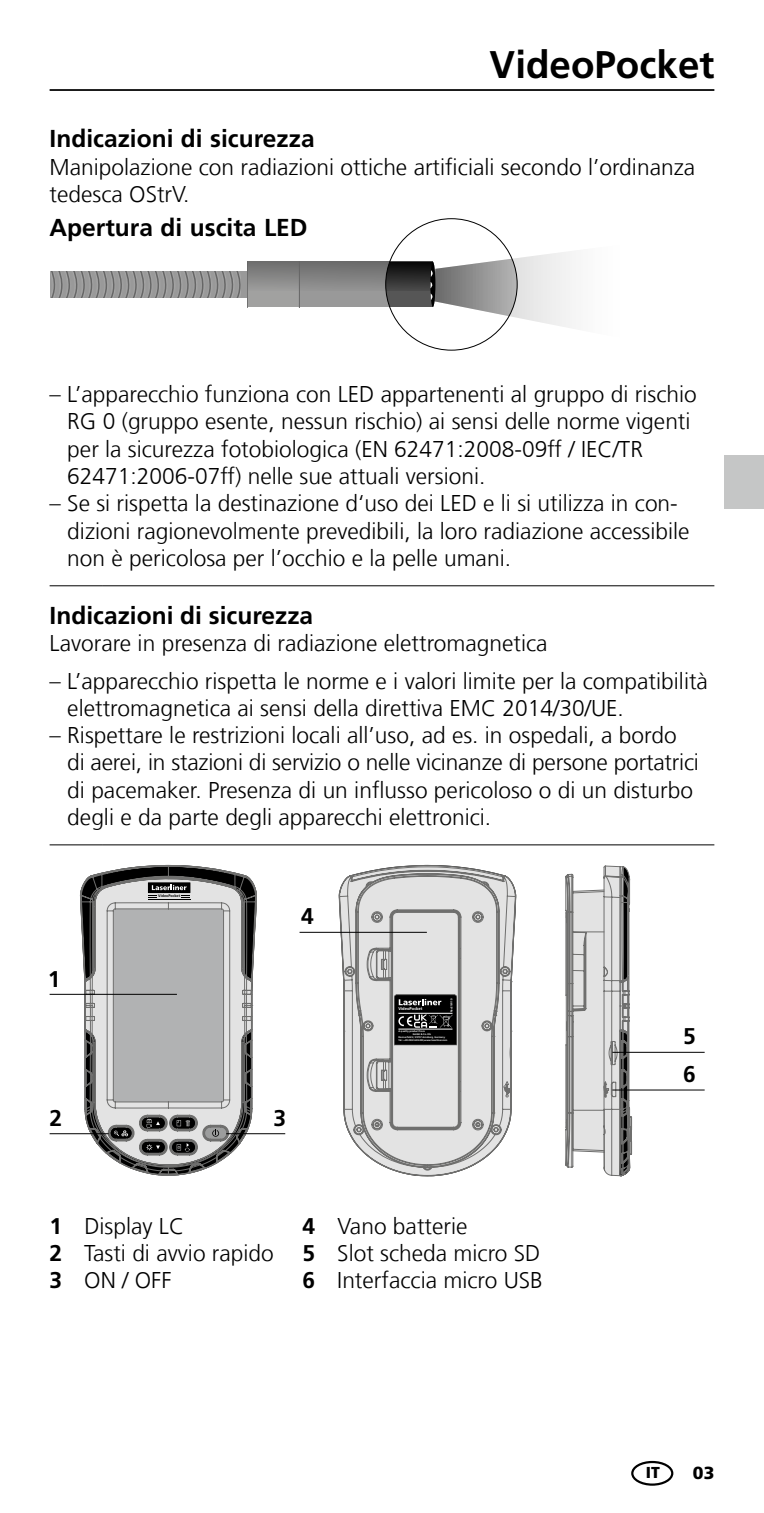
<style>
.page{position:relative;width:764px;height:1513px;background:#fff}
.page>*{position:absolute;margin:0;border:0;box-sizing:border-box;transform-origin:0 0}
.t1{font:700 38.5px "Frutiger LT Com";color:#000}
.t2{font:700 24.5px "Frutiger LT Com";color:#000}
.t3{font:300 22.75px/27.3px "Frutiger LT Com";color:#000}
.t4{font:700 22.75px "Frutiger LT Com";color:#000}
.t5{font:900 17.5px "Frutiger LT Com";color:#000}
.t6{font:900 15.75px "Frutiger LT Com";color:#000}
.t7{font:700 4.2px "Frutiger LT Com";color:#fff}
.t8{font:700 3.85px "Frutiger LT Com";color:#000}
.s1{font-weight:700}
</style>
<div class="page">
<hr style="left:50px;top:89px;width:664px;height:2px;background:#000">
<div style="left:247px;top:262px;width:186px;height:45px;background:#999"></div>
<svg style="left:50px;top:271px;width:250px;height:36px"></svg>
<svg style="left:247px;top:262px;width:139px;height:29px"></svg>
<div style="left:386px;top:262px;width:47px;height:45px;background:#565656"></div>
<svg style="left:386px;top:262px;width:44px;height:29px"></svg>
<svg style="left:430px;top:243px;width:142px;height:98px"></svg>
<div style="left:724px;top:455px;width:40px;height:54px;background:#c5c6c6"></div>
<div style="left:631px;top:1461px;width:42px;height:25px;border:2px solid #000;border-radius:50%"></div>
<svg style="left:82px;top:864px;width:175px;height:271px"></svg>
<svg style="left:84px;top:876px;width:169px;height:300px;background:#a8a8a8"></svg>
<svg style="left:359px;top:864px;width:137px;height:9px"></svg>
<svg style="left:352px;top:874px;width:151px;height:302px"></svg>
<svg style="left:339px;top:875px;width:177px;height:292px"></svg>
<svg style="left:355px;top:873px;width:145px;height:295px;background:#c3c3c3"></svg>
<hr style="left:50px;top:994px;width:127px;height:1px;background:#000">
<hr style="left:300px;top:932px;width:127px;height:1px;background:#000">
<hr style="left:50px;top:1133px;width:59px;height:1px;background:#000">
<svg style="left:565px;top:865px;width:67px;height:311px;background:#bebebe"></svg>
<hr style="left:612px;top:1052px;width:93px;height:1px;background:#000">
<hr style="left:612px;top:1089px;width:93px;height:2px;background:#000">
<hr style="left:50px;top:585px;width:53px;height:1px;background:#000">
<hr style="left:103px;top:585px;width:611px;height:1px;background:#000">
<hr style="left:50px;top:844px;width:53px;height:1px;background:#000">
<hr style="left:103px;top:844px;width:611px;height:1px;background:#000">
<hr style="left:226px;top:1133px;width:59px;height:1px;background:#000">
<h1 class="t1" style="left:489px;top:42px;width:227px">VideoPocket</h1>
<p class="t2" style="left:50px;top:124px;width:267px">Indicazioni di sicurezza</p>
<p class="t3" style="left:50px;top:153px;width:647px">Manipolazione con radiazioni ottiche artificiali secondo l’ordinanza tedesca OStrV.</p>
<p class="t2" style="left:50px;top:213px;width:259px">Apertura di uscita LED</p>
<p class="t3" style="left:67px;top:381px;width:631px;text-indent:-18px">– L’apparecchio funziona con LED appartenenti al gruppo di rischio RG 0 (gruppo esente, nessun rischio) ai sensi delle norme vigenti per la sicurezza fotobiologica (EN 62471:2008-09ff / IEC/TR 62471:2006-07ff) nelle sue attuali versioni.</p>
<p class="t3" style="left:67px;top:490px;width:624px;text-indent:-18px">– Se si rispetta la destinazione d‘uso dei LED e li si utilizza in con&shy;dizioni ragionevolmente prevedibili, la loro radiazione accessibile non è pericolosa per l’occhio e la pelle umani.</p>
<p class="t2" style="left:50px;top:601px;width:265px">Indicazioni di sicurezza</p>
<p class="t3" style="left:50px;top:630px;width:499px">Lavorare in presenza di radiazione elettromagnetica</p>
<p class="t3" style="left:67px;top:667px;width:642px;text-indent:-18px">– L’apparecchio rispetta le norme e i valori limite per la compatibilità elettromagnetica ai sensi della direttiva EMC 2014/30/UE.</p>
<p class="t3" style="left:67px;top:722px;width:633px;text-indent:-18px">– Rispettare le restrizioni locali all’uso, ad es. in ospedali, a bordo di aerei, in stazioni di servizio o nelle vicinanze di persone portatrici di pacemaker. Presenza di un influsso pericoloso o di un disturbo degli e da parte degli apparecchi elettronici.</p>
<p class="t4" style="left:48px;top:965px;width:14px">1</p>
<p class="t4" style="left:50px;top:1105px;width:14px">2</p>
<p class="t8" style="left:158px;top:894px;width:24px">VideoPocket</p>
<p class="t4" style="left:301px;top:903px;width:14px">4</p>
<p class="t4" style="left:274px;top:1105px;width:14px">3</p>
<p class="t7" style="left:398px;top:1006px;width:25px">VideoPocket</p>
<p class="t3" style="left:50px;top:1212px;width:136px"><span class="s1">1</span> Display LC</p>
<p class="t3" style="left:303px;top:1212px;width:166px"><span class="s1">4</span> Vano batterie</p>
<p class="t3" style="left:50px;top:1239px;width:226px"><span class="s1">2</span> Tasti di avvio rapido</p>
<p class="t3" style="left:303px;top:1239px;width:239px"><span class="s1">5</span> Slot scheda micro SD</p>
<p class="t3" style="left:50px;top:1266px;width:123px"><span class="s1">3</span> ON / OFF</p>
<p class="t3" style="left:303px;top:1266px;width:242px"><span class="s1">6</span> Interfaccia micro USB</p>
<p class="t4" style="left:683px;top:1023px;width:14px">5</p>
<p class="t4" style="left:683px;top:1061px;width:14px">6</p>
<p class="t6" style="left:646px;top:1463px;width:16px">IT</p>
<p class="t5" style="left:693px;top:1462px;width:23px">03</p>
</div>
